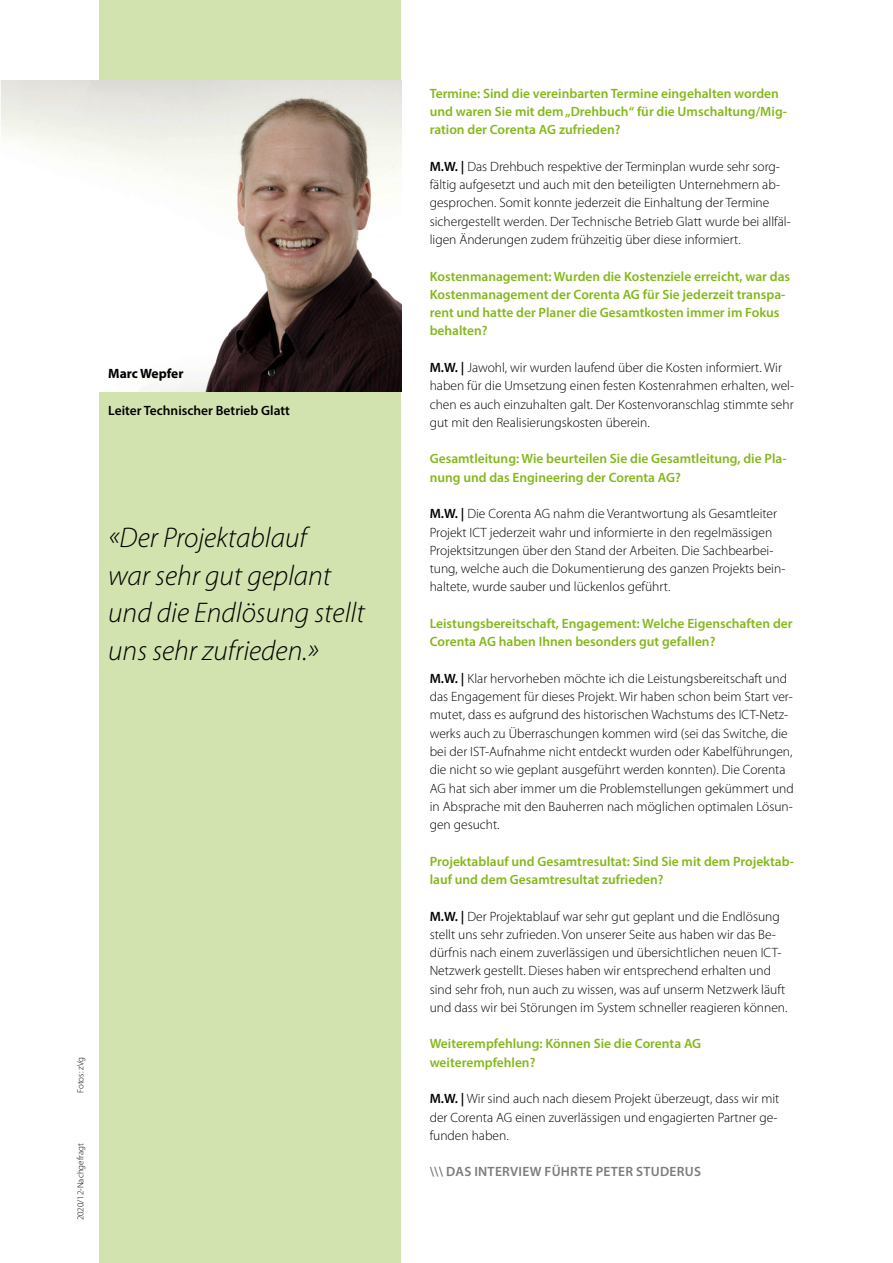
<style>
.page{position:relative;width:893px;height:1263px;background:#fff}
.page>*{position:absolute;margin:0;border:0;box-sizing:border-box;transform-origin:0 0}
.t1{font:italic 300 28.5px/37.5px "Myriad Pro";color:#000}
.t2{font:300 13.5px/18.3px "Myriad Pro";color:#000}
.t3{font:600 13.5px/18.3px "Myriad Pro";color:#83b81a}
.t4{font:600 13.5px "Myriad Pro";letter-spacing:.02em;color:#7b7c7e}
.t5{font:600 13.5px "Myriad Pro";color:#000}
.t6{font:700 13.5px "Myriad Pro";color:#000}
.t7{font:300 9px "Myriad Pro";color:#000}
.s1{font-weight:600}
</style>
<div class="page">
<div style="left:100px;top:0;width:301px;height:1263px;background:#d3e3af"></div>
<img style="left:1px;top:81px;width:401px;height:310px">
<p class="t6" style="left:108px;top:365px;width:77px">Marc Wepfer</p>
<p class="t5" style="left:108px;top:402px;width:183px">Leiter Technischer Betrieb Glatt</p>
<h1 class="t1" style="left:108px;top:520px;width:258px">«Der Projektablauf<br>war sehr gut geplant und die Endlösung stellt uns sehr zufrieden.»</h1>
<p class="t7" style="left:76px;top:1093px;width:38px;rotate:-90deg">Fotos: zVg</p>
<p class="t7" style="left:76px;top:1220px;width:78px;rotate:-90deg">2020/12-Nachgefragt</p>
<p class="t3" style="left:430px;top:84px;width:359px">Termine: Sind die vereinbarten Termine eingehalten worden und waren Sie mit dem „Drehbuch“ für die Umschaltung/Mig&shy;ration der Corenta AG zufrieden?</p>
<p class="t2" style="left:430px;top:157px;width:363px"><span class="s1">M.W. |</span> Das Drehbuch respektive der Terminplan wurde sehr sorg&shy;fältig aufgesetzt und auch mit den beteiligten Unternehmern ab&shy;gesprochen. Somit konnte jederzeit die Einhaltung der Termine sichergestellt werden. Der Technische Betrieb Glatt wurde bei allfäl&shy;ligen Änderungen zudem frühzeitig über diese informiert.</p>
<p class="t3" style="left:430px;top:267px;width:362px">Kostenmanagement: Wurden die Kostenziele erreicht, war das Kostenmanagement der Corenta AG für Sie jederzeit transpa&shy;rent und hatte der Planer die Gesamtkosten immer im Fokus behalten?</p>
<p class="t2" style="left:430px;top:359px;width:366px"><span class="s1">M.W. |</span> Jawohl, wir wurden laufend über die Kosten informiert. Wir haben für die Umsetzung einen festen Kostenrahmen erhalten, wel&shy;chen es auch einzuhalten galt. Der Kostenvoranschlag stimmte sehr gut mit den Realisierungskosten überein.</p>
<p class="t3" style="left:430px;top:449px;width:358px">Gesamtleitung: Wie beurteilen Sie die Gesamtleitung, die Pla&shy;nung und das Engineering der Corenta AG?</p>
<p class="t2" style="left:430px;top:505px;width:357px"><span class="s1">M.W. |</span> Die Corenta AG nahm die Verantwortung als Gesamtleiter Projekt ICT jederzeit wahr und informierte in den regelmässigen Projektsitzungen über den Stand der Arbeiten. Die Sachbearbei&shy;tung, welche auch die Dokumentierung des ganzen Projekts bein&shy;haltete, wurde sauber und lückenlos geführt.</p>
<p class="t3" style="left:430px;top:614px;width:364px">Leistungsbereitschaft, Engagement: Welche Eigenschaften der<br>Corenta AG haben Ihnen besonders gut gefallen?</p>
<p class="t2" style="left:430px;top:669px;width:366px"><span class="s1">M.W. |</span> Klar hervorheben möchte ich die Leistungsbereitschaft und das Engagement für dieses Projekt. Wir haben schon beim Start ver&shy;mutet, dass es aufgrund des historischen Wachstums des ICT-Netz&shy;werks auch zu Überraschungen kommen wird (sei das Switche, die bei der IST-Aufnahme nicht entdeckt wurden oder Kabelführungen, die nicht so wie geplant ausgeführt werden konnten). Die Corenta AG hat sich aber immer um die Problemstellungen gekümmert und in Absprache mit den Bauherren nach möglichen optimalen Lösun&shy;gen gesucht.</p>
<p class="t3" style="left:430px;top:852px;width:366px">Projektablauf und Gesamtresultat: Sind Sie mit dem Projektab&shy;lauf und dem Gesamtresultat zufrieden?</p>
<p class="t2" style="left:430px;top:907px;width:359px"><span class="s1">M.W. |</span> Der Projektablauf war sehr gut geplant und die Endlösung stellt uns sehr zufrieden. Von unserer Seite aus haben wir das Be&shy;dürfnis nach einem zuverlässigen und übersichtlichen neuen ICT-Netzwerk gestellt. Dieses haben wir entsprechend erhalten und sind sehr froh, nun auch zu wissen, was auf unserm Netzwerk läuft und dass wir bei Störungen im System schneller reagieren können.</p>
<p class="t3" style="left:430px;top:1034px;width:273px">Weiterempfehlung: Können Sie die Corenta AG weiterempfehlen?</p>
<p class="t2" style="left:430px;top:1090px;width:351px"><span class="s1">M.W. |</span> Wir sind auch nach diesem Projekt überzeugt, dass wir mit der Corenta AG einen zuverlässigen und engagierten Partner ge&shy;funden haben.</p>
<p class="t4" style="left:430px;top:1163px;width:273px">\\\ DAS INTERVIEW FÜHRTE PETER STUDERUS</p>
</div>
